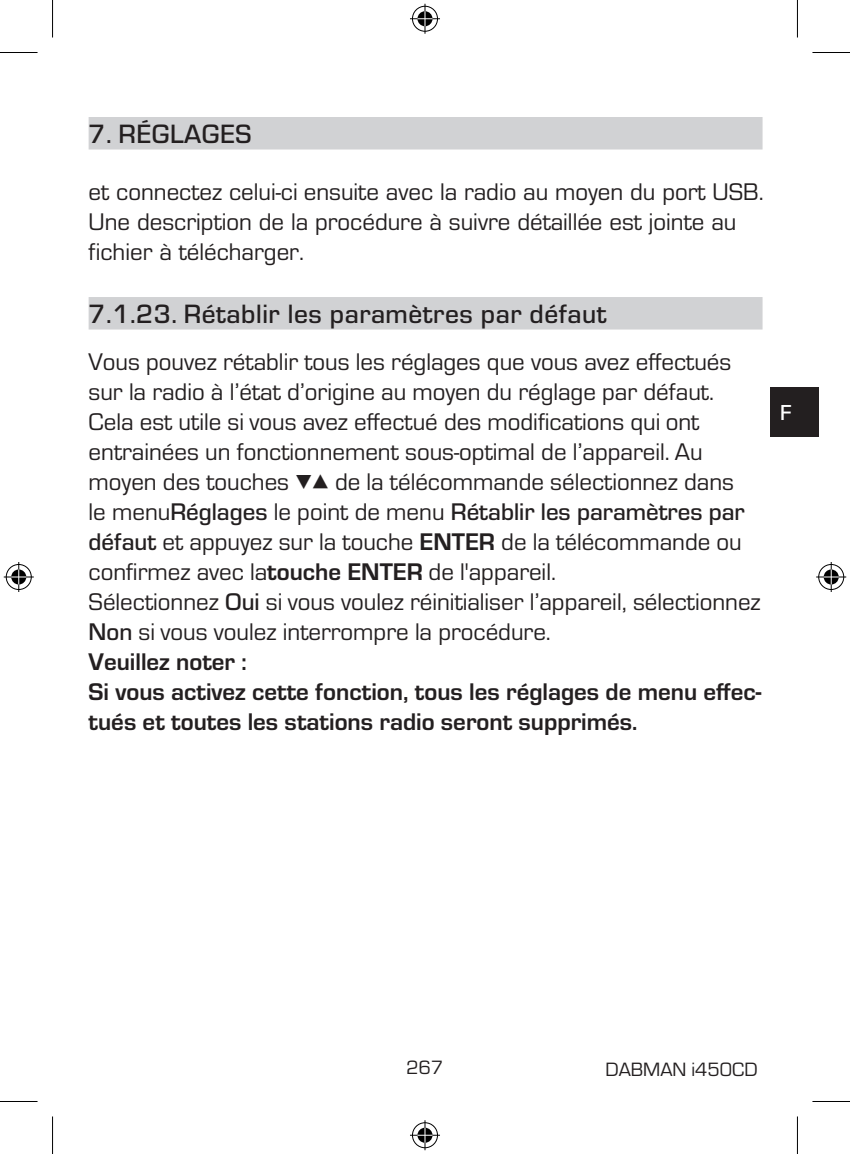
<style>
.page{position:relative;width:850px;height:1154px;background:#fff}
.page>*{position:absolute;margin:0;border:0;box-sizing:border-box;transform-origin:0 0}
.t1{font:500 27.5px "Eurostile OT";letter-spacing:.02em;color:#231f20}
.t2{font:25px/30px "Eurostile OT";color:#231f20}
.t3{font:500 22.5px "Eurostile OT";color:#fff}
.t4{font:20px "Eurostile OT";color:#231f20}
.s1{font-weight:500}
.s2{font-weight:700}
</style>
<div class="page">
<div style="left:769px;top:387px;width:49px;height:50px;background:#231f20"></div>
<div style="left:89px;top:117px;width:673px;height:32px;background:#d1d2d4"></div>
<div style="left:89px;top:297px;width:673px;height:32px;background:#d1d2d4"></div>
<hr style="left:0;top:52px;width:38px;height:1px;background:#000">
<hr style="left:812px;top:52px;width:37px;height:1px;background:#000">
<hr style="left:0;top:1101px;width:38px;height:1px;background:#000">
<hr style="left:812px;top:1101px;width:37px;height:1px;background:#000">
<hr style="left:52px;top:0;width:1px;height:38px;background:#000">
<hr style="left:52px;top:1116px;width:1px;height:38px;background:#000">
<hr style="left:796px;top:0;width:1px;height:38px;background:#000">
<hr style="left:796px;top:1116px;width:1px;height:38px;background:#000">
<div style="left:410px;top:5px;width:29px;height:28px;border:3px solid #fff;border-radius:50%"></div>
<hr style="left:410px;top:17px;width:30px;height:3px;background:#fff">
<hr style="left:423px;top:4px;width:3px;height:30px;background:#fff">
<div style="left:415px;top:10px;width:19px;height:18px;border:3px solid #fff;border-radius:50%"></div>
<div style="left:412px;top:6px;width:25px;height:26px;border:1px solid #000;border-radius:50%"></div>
<hr style="left:410px;top:18px;width:30px;height:1px;background:#000">
<hr style="left:424px;top:4px;width:1px;height:30px;background:#000">
<svg style="left:417px;top:11px;width:15px;height:15px"></svg>
<div style="left:410px;top:1121px;width:29px;height:28px;border:3px solid #fff;border-radius:50%"></div>
<hr style="left:410px;top:1134px;width:30px;height:3px;background:#fff">
<hr style="left:423px;top:1120px;width:3px;height:30px;background:#fff">
<div style="left:415px;top:1126px;width:19px;height:18px;border:3px solid #fff;border-radius:50%"></div>
<div style="left:412px;top:1122px;width:25px;height:26px;border:1px solid #000;border-radius:50%"></div>
<hr style="left:410px;top:1135px;width:30px;height:1px;background:#000">
<hr style="left:424px;top:1120px;width:1px;height:30px;background:#000">
<svg style="left:417px;top:1128px;width:15px;height:15px"></svg>
<div style="left:5px;top:563px;width:28px;height:28px;border:3px solid #fff;border-radius:50%"></div>
<hr style="left:4px;top:575px;width:30px;height:3px;background:#fff">
<hr style="left:17px;top:562px;width:3px;height:30px;background:#fff">
<div style="left:10px;top:568px;width:18px;height:18px;border:3px solid #fff;border-radius:50%"></div>
<div style="left:6px;top:564px;width:26px;height:26px;border:1px solid #000;border-radius:50%"></div>
<hr style="left:4px;top:576px;width:30px;height:1px;background:#000">
<hr style="left:18px;top:562px;width:1px;height:30px;background:#000">
<svg style="left:11px;top:569px;width:15px;height:15px"></svg>
<div style="left:816px;top:563px;width:28px;height:28px;border:3px solid #fff;border-radius:50%"></div>
<hr style="left:815px;top:575px;width:30px;height:3px;background:#fff">
<hr style="left:829px;top:562px;width:3px;height:30px;background:#fff">
<div style="left:821px;top:568px;width:18px;height:18px;border:3px solid #fff;border-radius:50%"></div>
<div style="left:818px;top:564px;width:25px;height:26px;border:1px solid #000;border-radius:50%"></div>
<hr style="left:815px;top:576px;width:30px;height:1px;background:#000">
<hr style="left:830px;top:562px;width:1px;height:30px;background:#000">
<svg style="left:823px;top:569px;width:15px;height:15px"></svg>
<p class="t1" style="left:89px;top:118px;width:164px">7. RÉGLAGES</p>
<p class="t2" style="left:89px;top:177px;width:676px">et connectez celui-ci ensuite avec la radio au moyen du port USB.<br>Une description de la procédure à suivre détaillée est jointe au fichier à télécharger.</p>
<p class="t1" style="left:89px;top:298px;width:519px">7.1.23. Rétablir les paramètres par défaut</p>
<p class="t2" style="left:89px;top:347px;width:674px">Vous pouvez rétablir tous les réglages que vous avez effectués sur la radio à l’état d’origine au moyen du réglage par défaut.<br>Cela est utile si vous avez effectué des modifications qui ont entrainées un fonctionnement sous-optimal de l’appareil. Au moyen des touches ▼▲ de la télécommande sélectionnez dans<br>le menu<span class="s1">Réglages</span> le point de menu <span class="s1">Rétablir les paramètres par défaut</span> et appuyez sur la touche <span class="s2">ENTER</span> de la télécommande ou confirmez avec la<span class="s2">touche ENTER</span> de l'appareil.<br>Sélectionnez <span class="s1">Oui</span> si vous voulez réinitialiser l’appareil, sélectionnez <span class="s1">Non</span> si vous voulez interrompre la procédure.<br><span class="s2">Veuillez noter :<br>Si vous activez cette fonction, tous les réglages de menu effec&shy;tués et toutes les stations radio seront supprimés.</span></p>
<p class="t3" style="left:779px;top:400px;width:13px">F</p>
<p class="t4" style="left:406px;top:1056px;width:38px">267</p>
<p class="t4" style="left:605px;top:1058px;width:153px">DABMAN i450CD</p>
</div>
